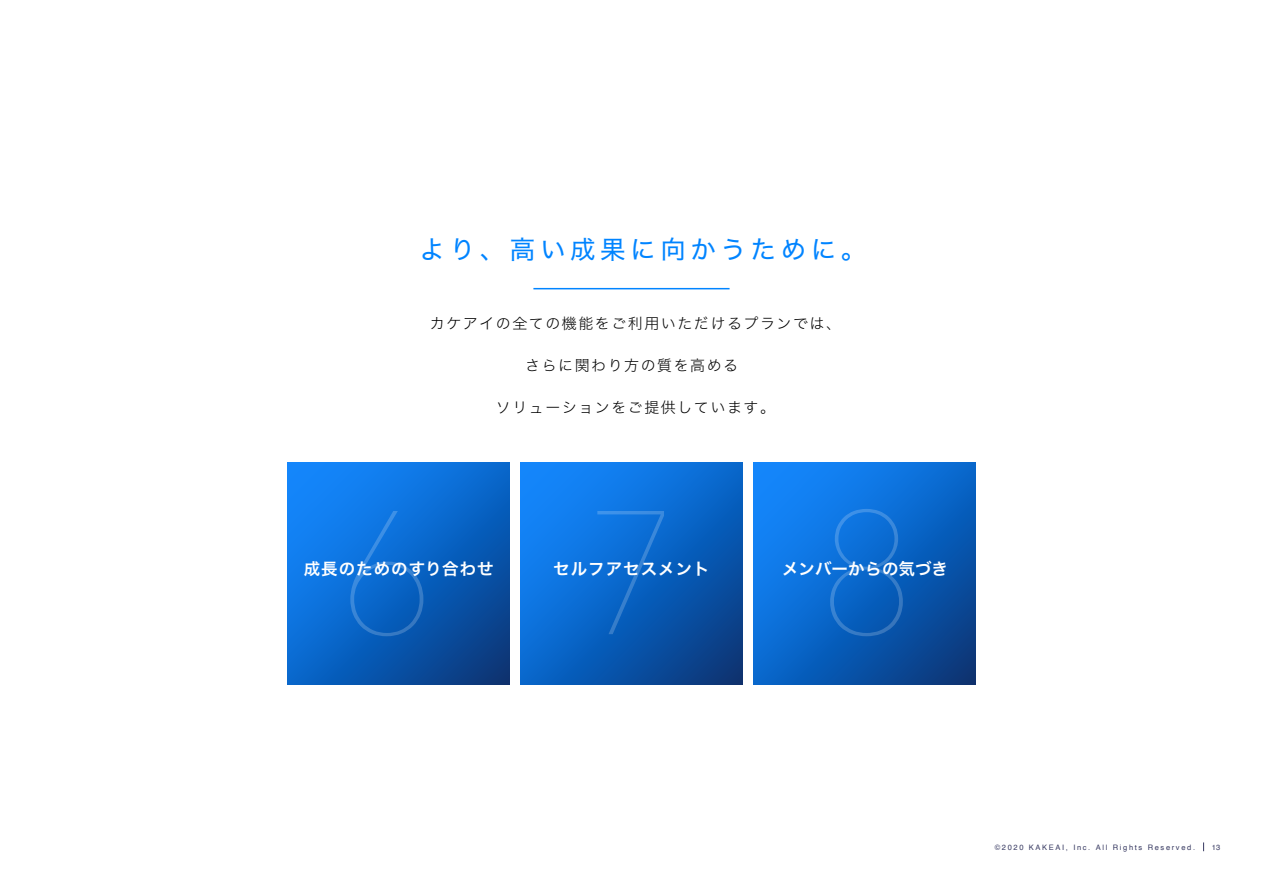
<style>
.page{position:relative;width:1263px;height:893px;background:#fff}
.page>*{position:absolute;margin:0;border:0;box-sizing:border-box;transform-origin:0 0}
.t1{font:200 174px "Avenir Next";color:#fff}
.t2{font:25.5px "Hiragino Sans W4";letter-spacing:.18em;color:#0084ff}
.t3{font:16.5px "Hiragino Sans W6";letter-spacing:.06em;color:#fff}
.t4{font:16.5px "Hiragino Sans W6";color:#fff}
.t5{font:15px "Hiragino Sans W2";letter-spacing:.1em;color:#000}
.t6{font:7.5px "Helvetica";letter-spacing:.22em;color:#373961}
</style>
<div class="page">
<hr style="left:533px;top:288px;width:196px;height:1px;background:#0084ff">
<svg style="left:754px;top:463px;width:222px;height:221px;background:#0b65c7"></svg>
<svg style="left:287px;top:463px;width:222px;height:221px;background:#0b65c8"></svg>
<svg style="left:521px;top:463px;width:221px;height:221px;background:#0a65c6"></svg>
<h2 class="t2" style="left:420px;top:226px;width:448px">より、高い成果に向かうために。</h2>
<p class="t5" style="left:430px;top:310px;width:413px">カケアイの全ての機能をご利用いただけるプランでは、</p>
<p class="t5" style="left:525px;top:352px;width:214px">さらに関わり方の質を高める</p>
<p class="t5" style="left:496px;top:394px;width:281px">ソリューションをご提供しています。</p>
<h1 class="t1" style="left:338px;top:427px;width:99px">6</h1>
<p class="t3" style="left:304px;top:554px;width:192px">成長のためのすり合わせ</p>
<h1 class="t1" style="left:584px;top:427px;width:99px">7</h1>
<p class="t3" style="left:553px;top:554px;width:158px">セルフアセスメント</p>
<h1 class="t1" style="left:818px;top:427px;width:99px">8</h1>
<p class="t4" style="left:782px;top:554px;width:167px">メンバーからの気づき</p>
<p class="t6" style="left:995px;top:841px;width:202px">©2020 KAKEAI, Inc. All Rights Reserved.</p>
<p class="t6" style="left:1212px;top:841px;width:10px">13</p>
</div>
